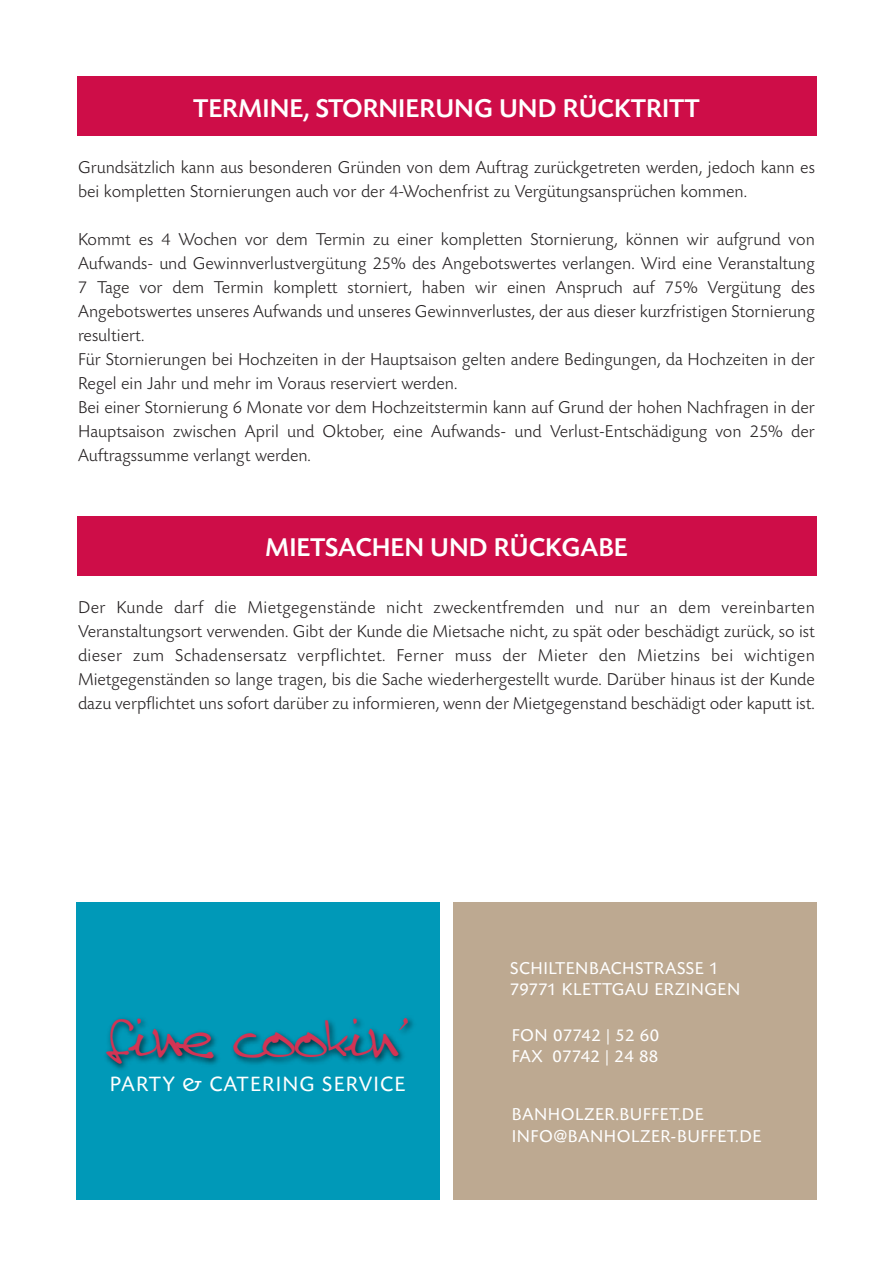
<style>
.page{position:relative;width:893px;height:1263px;background:#fff}
.page>*{position:absolute;margin:0;border:0;box-sizing:border-box;transform-origin:0 0}
.t1{font:42px "Steve Hand";color:#d33454}
.t2{font:500 27px "Today SB";color:#fff}
.t3{font:21.75px "Today SB";letter-spacing:.05em;color:#fff}
.t4{font:300 18px/24px "Today SB";color:#231f20}
.t5{font:18px/21px "Today SB";letter-spacing:.025em;color:#fff}
</style>
<div class="page">
<div style="left:453px;top:902px;width:363px;height:297px;background:#bda991"></div>
<div style="left:77px;top:516px;width:739px;height:60px;background:#ce0d48"></div>
<div style="left:77px;top:77px;width:739px;height:59px;background:#ce0d48"></div>
<div style="left:77px;top:902px;width:363px;height:297px;background:#0099b8"></div>
<img style="left:106px;top:1018px;width:307px;height:52px">
<h2 class="t2" style="left:193px;top:92px;width:508px">TERMINE, STORNIERUNG UND RÜCKTRITT</h2>
<p class="t4" style="left:78px;top:155px;width:738px">Grundsätzlich kann aus besonderen Gründen von dem Auftrag zurückgetreten werden, jedoch kann es bei kompletten Stornierungen auch vor der 4-Wochenfrist zu Vergütungsansprüchen kommen.</p>
<p class="t4" style="left:78px;top:227px;width:738px">Kommt es 4 Wochen vor dem Termin zu einer kompletten Stornierung, können wir aufgrund von Aufwands- und Gewinnverlustvergütung 25% des Angebotswertes verlangen. Wird eine Veranstaltung 7 Tage vor dem Termin komplett storniert, haben wir einen Anspruch auf 75% Vergütung des Angebotswertes unseres Aufwands und unseres Gewinnverlustes, der aus dieser kurzfristigen Stornierung resultiert.<br>Für Stornierungen bei Hochzeiten in der Hauptsaison gelten andere Bedingungen, da Hochzeiten in der Regel ein Jahr und mehr im Voraus reserviert werden.<br>Bei einer Stornierung 6 Monate vor dem Hochzeitstermin kann auf Grund der hohen Nachfragen in der Hauptsaison zwischen April und Oktober, eine Aufwands- und Verlust-Entschädigung von 25% der Auftragssumme verlangt werden.</p>
<h2 class="t2" style="left:265px;top:531px;width:364px">MIETSACHEN UND RÜCKGABE</h2>
<p class="t4" style="left:78px;top:594px;width:738px;text-align:justify">Der Kunde darf die Mietgegenstände nicht zweckentfremden und nur an dem vereinbarten Veranstaltungsort verwenden. Gibt der Kunde die Mietsache nicht, zu spät oder beschädigt zurück, so ist dieser zum Schadensersatz verpflichtet. Ferner muss der Mieter den Mietzins bei wichtigen Mietgegenständen so lange tragen, bis die Sache wiederhergestellt wurde. Darüber hinaus ist der Kunde dazu verpflichtet uns sofort darüber zu informieren, wenn der Mietgegenstand beschädigt oder kaputt ist.</p>
<h1 class="t1" style="left:110px;top:1018px;width:301px">fine cookin’</h1>
<p class="t3" style="left:110px;top:1070px;width:297px">PARTY &amp; CATERING SERVICE</p>
<p class="t5" style="left:510px;top:957px;width:231px">SCHILTENBACHSTRASSE 1<br>79771 KLETTGAU ERZINGEN</p>
<p class="t5" style="left:512px;top:1024px;width:149px">FON 07742 | 52 60<br>FAX 07742 | 24 88</p>
<p class="t5" style="left:512px;top:1104px;width:251px">BANHOLZER.BUFFET.DE<br>INFO@BANHOLZER-BUFFET.DE</p>
</div>
